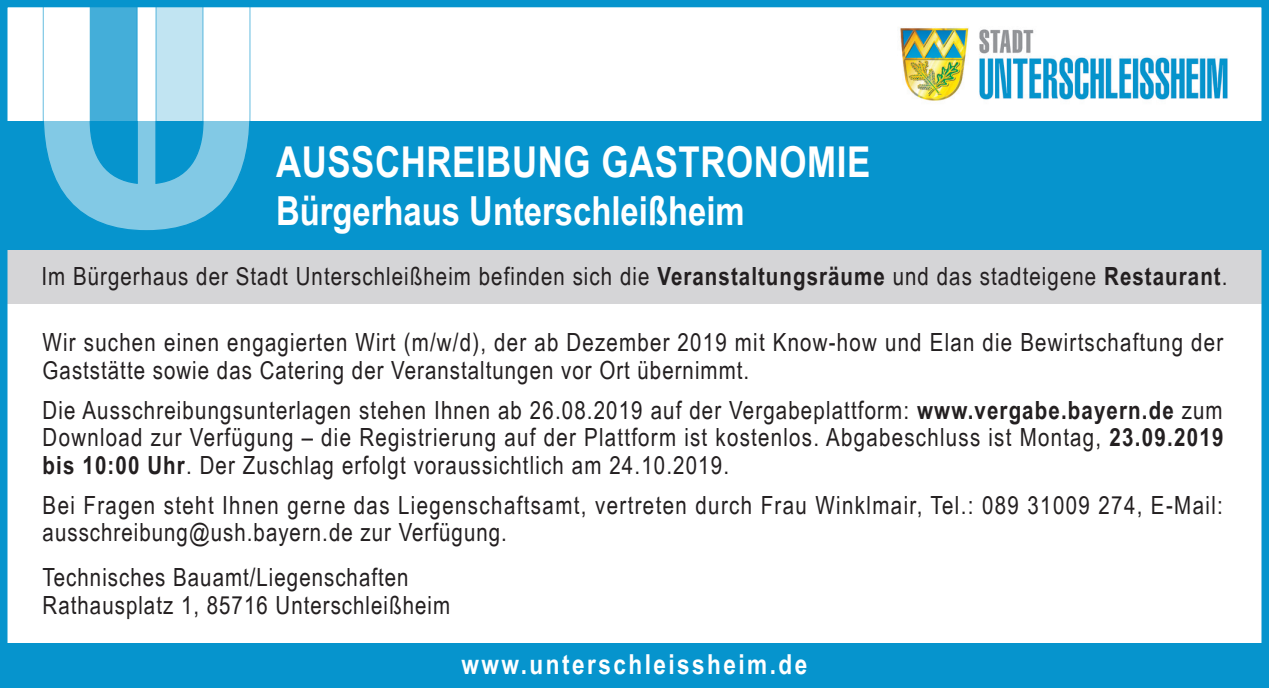
<style>
.page{position:relative;width:1269px;height:688px;background:#fff}
.page>*{position:absolute;margin:0;border:0;box-sizing:border-box;transform-origin:0 0}
.t1{font:700 42.5px "USH Bold Arial Narrow";letter-spacing:.015em;color:#fff}
.t2{font:700 40px "USH Bold Arial Narrow";color:#fff}
.t3{font:700 27.5px "USH Bold Arial Narrow";letter-spacing:.09em;color:#fff}
.t4{font:25px/27.5px "USH Arial Narrow";letter-spacing:.04em;color:#231f20}
.s1{font-family:"USH Bold Arial Narrow";font-weight:700}
</style>
<div class="page">
<img style="left:900px;top:28px;width:328px;height:73px">
<div style="left:0;top:121px;width:1268px;height:129px;background:#0694cd"></div>
<svg style="left:42px;top:9px;width:209px;height:222px"></svg>
<div style="left:0;top:250px;width:1269px;height:53px;background:#d5d5d7"></div>
<div style="left:0;top:643px;width:1269px;height:44px;background:#0694cd"></div>
<div style="left:0;top:0;width:1269px;height:687px;border:8px solid #0694cd"></div>
<p class="t1" style="left:276px;top:130px;width:596px">AUSSCHREIBUNG GASTRONOMIE</p>
<p class="t2" style="left:276px;top:181px;width:470px">Bürgerhaus Unterschleißheim</p>
<p class="t4" style="left:41px;top:262px;width:1187px">Im Bürgerhaus der Stadt Unterschleißheim befinden sich die <span class="s1">Veranstaltungsräume</span> und das stadteigene <span class="s1">Restaurant</span>.</p>
<p class="t4" style="left:43px;top:327px;width:1182px">Wir suchen einen engagierten Wirt (m/w/d), der ab Dezember 2019 mit Know-how und Elan die Bewirtschaftung der<br>Gaststätte sowie das Catering der Veranstaltungen vor Ort übernimmt.</p>
<p class="t4" style="left:43px;top:395px;width:1182px;text-align:justify">Die Ausschreibungsunterlagen stehen Ihnen ab 26.08.2019 auf der Vergabeplattform: <span class="s1">www.vergabe.bayern.de</span> zum Download zur Verfügung – die Registrierung auf der Plattform ist kostenlos. Abgabeschluss ist Montag, <span class="s1">23.09.2019 bis 10:00 Uhr</span>. Der Zuschlag erfolgt voraussichtlich am 24.10.2019.</p>
<p class="t4" style="left:43px;top:490px;width:1181px">Bei Fragen steht Ihnen gerne das Liegenschaftsamt, vertreten durch Frau Winklmair, Tel.: 089 31009 274, E-Mail: ausschreibung@ush.bayern.de zur Verfügung.</p>
<p class="t4" style="left:43px;top:562px;width:367px">Technisches Bauamt/Liegenschaften</p>
<p class="t4" style="left:43px;top:590px;width:409px">Rathausplatz 1, 85716 Unterschleißheim</p>
<p class="t3" style="left:461px;top:643px;width:347px">www.unterschleissheim.de</p>
</div>
